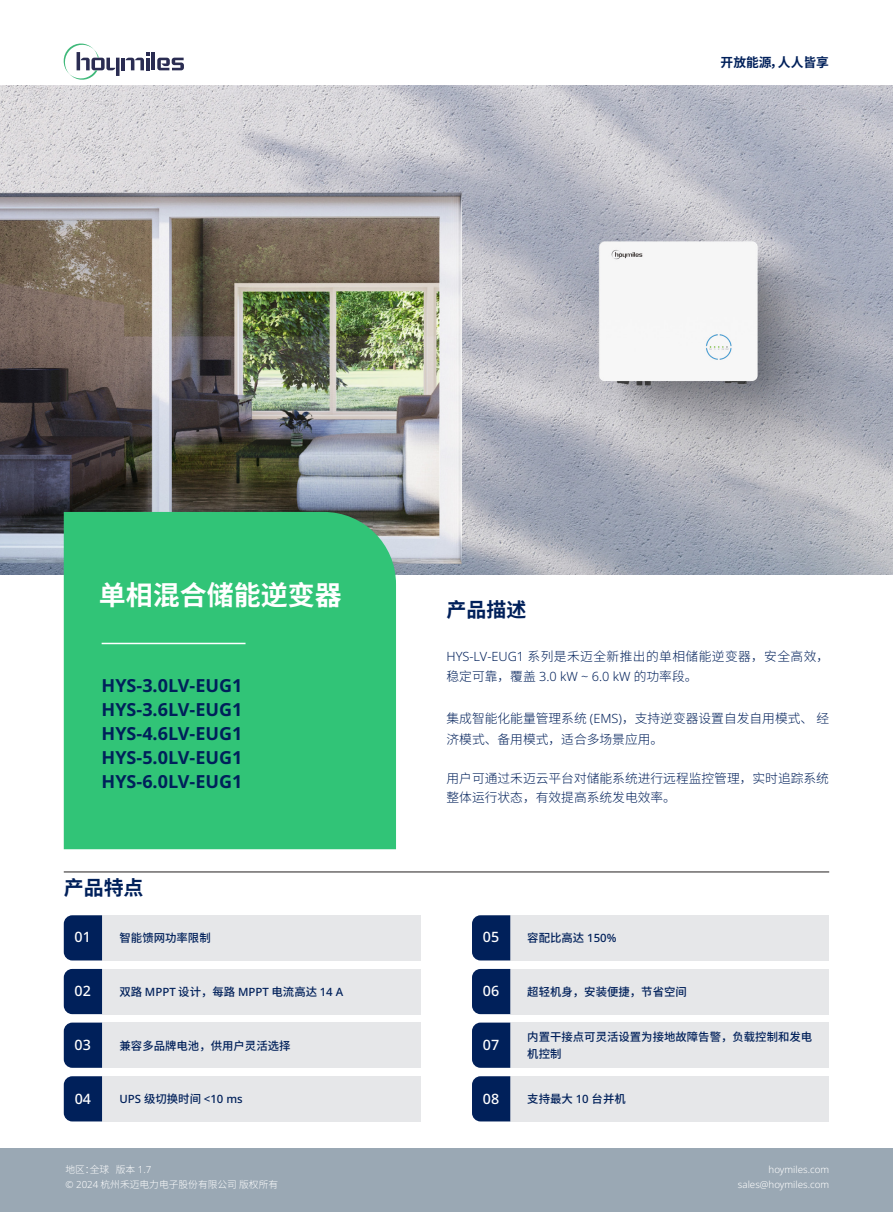
<style>
.page{position:relative;width:893px;height:1212px;background:#fff}
.page>*{position:absolute;margin:0;border:0;box-sizing:border-box;transform-origin:0 0}
.t1{font:700 27px "Source Han Sans CN";color:#fff}
.t2{font:700 19.95px "Source Han Sans CN";color:#00205a}
.t3{font:700 18px "Noto Sans";color:#00205a}
.t4{font:500 14.25px "Noto Sans";color:#fff}
.t5{font:300 12.75px/21px "Source Han Sans CN";color:#00205a}
.t6{font:300 12.75px/19.5px "Source Han Sans CN";letter-spacing:.035em;color:#00205a}
.t7{font:700 12.75px "Source Han Sans CN";color:#00205a}
.t8{font:500 11.4px/17.1px "Source Han Sans CN";color:#00205a}
.t9{font:500 11.4px "Noto Sans";color:#00205a}
.t10{font:300 9.75px "Source Han Sans CN";color:#fff}
.t11{font:300 9.75px "Noto Sans";color:#fff}
.s1{font-family:"Noto Sans"}
.s2{font-family:"Source Han Sans CN"}
</style>
<div class="page">
<img style="left:0;top:85px;width:893px;height:490px">
<div style="left:64px;top:512px;width:332px;height:337px;background:#31c477"></div>
<div style="left:0;top:1148px;width:893px;height:64px;background:#9aa8b4"></div>
<hr style="left:64px;top:872px;width:765px;height:1px;background:#231f20">
<hr style="left:102px;top:643px;width:144px;height:1px;background:#fff">
<div style="left:102px;top:969px;width:319px;height:45px;background:#e6e7e9"></div>
<div style="left:102px;top:915px;width:319px;height:45px;background:#e6e7e9"></div>
<div style="left:102px;top:1022px;width:319px;height:46px;background:#e6e7e9"></div>
<div style="left:510px;top:969px;width:319px;height:45px;background:#e6e7e9"></div>
<div style="left:510px;top:915px;width:319px;height:45px;background:#e6e7e9"></div>
<div style="left:510px;top:1022px;width:319px;height:46px;background:#e6e7e9"></div>
<div style="left:64px;top:969px;width:38px;height:45px;background:#00205a"></div>
<div style="left:64px;top:915px;width:38px;height:45px;background:#00205a"></div>
<div style="left:64px;top:1022px;width:38px;height:46px;background:#00205a"></div>
<div style="left:472px;top:969px;width:38px;height:45px;background:#00205a"></div>
<div style="left:472px;top:915px;width:38px;height:45px;background:#00205a"></div>
<div style="left:472px;top:1022px;width:38px;height:46px;background:#00205a"></div>
<div style="left:102px;top:1076px;width:319px;height:45px;background:#e6e7e9"></div>
<div style="left:510px;top:1076px;width:319px;height:45px;background:#e6e7e9"></div>
<div style="left:64px;top:1076px;width:38px;height:45px;background:#00205a"></div>
<div style="left:472px;top:1076px;width:38px;height:45px;background:#00205a"></div>
<hr style="left:152px;top:52px;width:3px;height:18px;background:#2a2c52">
<svg style="left:157px;top:58px;width:27px;height:12px"></svg>
<svg style="left:63px;top:43px;width:87px;height:37px"></svg>
<p class="t7" style="left:721px;top:55px;width:110px">开放能源，人人皆享</p>
<p class="t1" style="left:99px;top:580px;width:244px">单相混合储能逆变器</p>
<p class="t3" style="left:102px;top:672px;width:142px">HYS-3.0LV-EUG1</p>
<p class="t3" style="left:102px;top:696px;width:142px">HYS-3.6LV-EUG1</p>
<p class="t3" style="left:102px;top:720px;width:142px">HYS-4.6LV-EUG1</p>
<p class="t3" style="left:102px;top:744px;width:142px">HYS-5.0LV-EUG1</p>
<p class="t3" style="left:102px;top:768px;width:142px">HYS-6.0LV-EUG1</p>
<p class="t2" style="left:64px;top:876px;width:81px">产品特点</p>
<p class="t4" style="left:75px;top:927px;width:18px">01</p>
<p class="t8" style="left:120px;top:930px;width:93px">智能馈网功率限制</p>
<p class="t4" style="left:75px;top:981px;width:18px">02</p>
<p class="t8" style="left:120px;top:983px;width:225px">双路 <span class="s1">MPPT</span> 设计，每路 <span class="s1">MPPT</span> 电流高达 <span class="s1">14 A</span></p>
<p class="t4" style="left:75px;top:1035px;width:18px">03</p>
<p class="t8" style="left:120px;top:1037px;width:173px">兼容多品牌电池，供用户灵活选择</p>
<p class="t2" style="left:446px;top:598px;width:81px">产品描述</p>
<p class="t6" style="left:446px;top:647px;width:384px"><span class="s1">HYS-LV-EUG1</span> 系列是禾迈全新推出的单相储能逆变器，安全高效，稳定可靠，覆盖 <span class="s1">3.0 kW ~ 6.0 kW</span> 的功率段。</p>
<p class="t5" style="left:446px;top:708px;width:384px">集成智能化能量管理系统 <span class="s1">(EMS)</span>，支持逆变器设置自发自用模式、经济模式、备用模式，适合多场景应用。</p>
<p class="t5" style="left:446px;top:768px;width:384px;line-height:19.5px">用户可通过禾迈云平台对储能系统进行远程监控管理，实时追踪系统整体运行状态，有效提高系统发电效率。</p>
<p class="t4" style="left:483px;top:927px;width:18px">05</p>
<p class="t4" style="left:483px;top:981px;width:18px">06</p>
<p class="t4" style="left:483px;top:1035px;width:18px">07</p>
<p class="t8" style="left:527px;top:930px;width:91px">容配比高达 <span class="s1">150%</span></p>
<p class="t8" style="left:527px;top:983px;width:161px">超轻机身，安装便捷，节省空间</p>
<p class="t8" style="left:527px;top:1028px;width:287px">内置干接点可灵活设置为接地故障告警，负载控制和发电机控制</p>
<p class="t4" style="left:75px;top:1089px;width:18px">04</p>
<p class="t9" style="left:120px;top:1091px;width:125px">UPS <span class="s2">级切换时间</span> &lt;10 ms</p>
<p class="t4" style="left:483px;top:1089px;width:18px">08</p>
<p class="t8" style="left:527px;top:1091px;width:100px">支持最大 <span class="s1">10</span> 台并机</p>
<p class="t10" style="left:65px;top:1164px;width:87px">地区：全球 版本 <span class="s1">1.7</span></p>
<p class="t10" style="left:65px;top:1179px;width:214px"><span class="s1">© 2024</span> 杭州禾迈电力电子股份有限公司 版权所有</p>
<p class="t11" style="left:769px;top:1162px;width:62px">hoymiles.com</p>
<p class="t11" style="left:738px;top:1177px;width:93px">sales@hoymiles.com</p>
</div>
